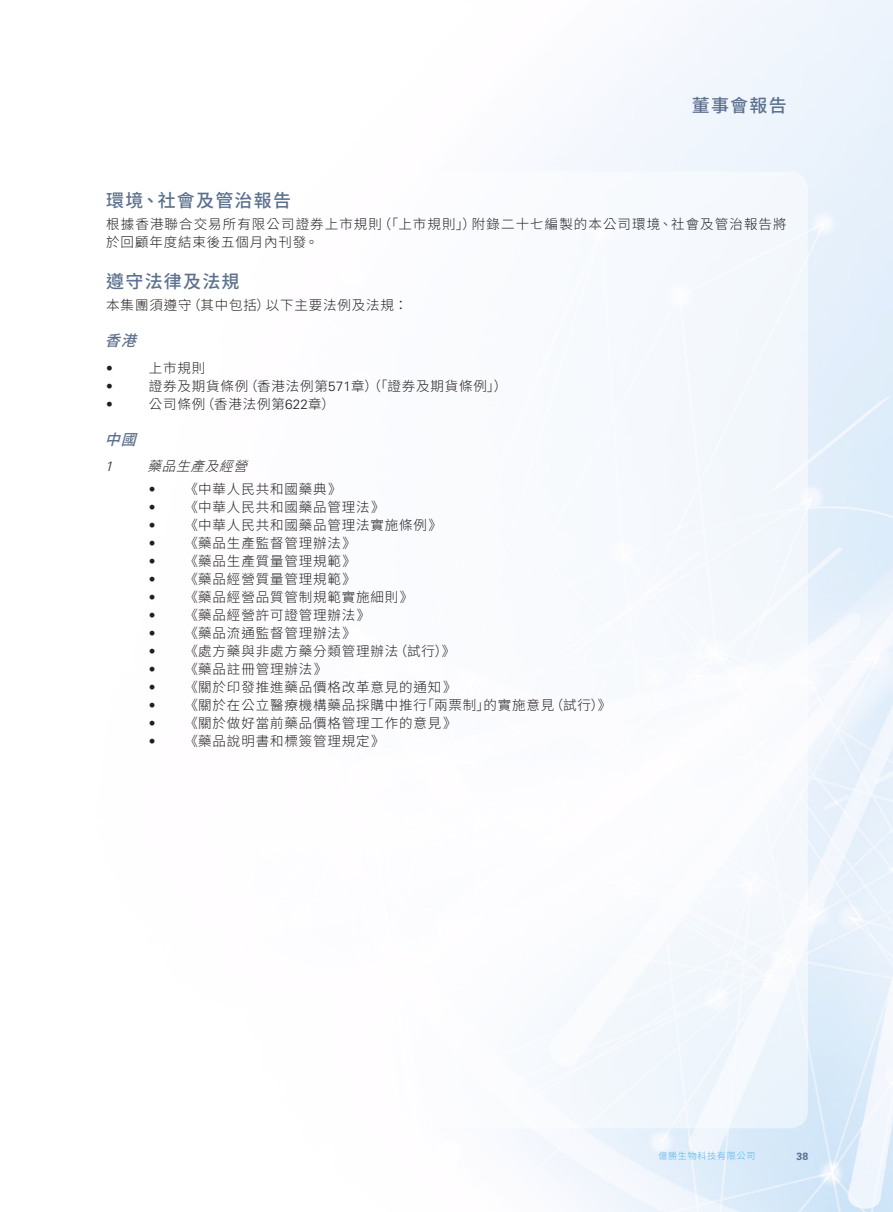
<style>
.page{position:relative;width:893px;height:1212px;background:#fff}
.page>*{position:absolute;margin:0;border:0;box-sizing:border-box;transform-origin:0 0}
.Heading_1{font:500 18px "Source Han Sans TC";letter-spacing:.07em;color:#5c718d}
.Heading_2{font:italic 500 15px "Source Han Sans TC";color:#5c718d}
.Body_Text{font:300 13.5px/18px "Source Han Sans TC";letter-spacing:.065em;color:#231f20}
.Heading_3{font:italic 300 13.5px "Source Han Sans TC";color:#231f20}
.Body_Text-2{font:300 13.5px "Univers LT Std";color:#231f20}
.Heading_3-2{font:italic 300 13.5px "Univers LT Std";color:#231f20}
.t1{font:700 10.5px "Univers LT Std";color:#5c718d}
.t2{font:300 9px "Source Han Sans TC";letter-spacing:.09em;color:#4db2e7}
.s1{font-family:"Univers LT Std"}
</style>
<div class="page">
<img style="left:514px;top:0;width:379px;height:1212px">
<svg style="left:514px;top:171px;width:294px;height:957px"></svg>
<p class="Heading_1" style="left:106px;top:190px;width:186px">環境、社會及管治報告</p>
<h1 class="Heading_1" style="left:692px;top:95px;width:96px">董事會報告</h1>
<p class="Body_Text" style="left:378px;top:216px;width:100px">（「上市規則」）</p>
<p class="Body_Text" style="left:106px;top:216px;width:277px">根據香港聯合交易所有限公司證券上市規則於回顧年度結束後五個月內刊發。</p>
<p class="Heading_1" style="left:106px;top:271px;width:135px">遵守法律及法規</p>
<p class="Body_Text" style="left:266px;top:297px;width:143px">以下主要法例及法規：</p>
<p class="Body_Text" style="left:472px;top:216px;width:316px">附錄二十七編製的本公司環境、社會及管治報告將</p>
<p class="Body_Text" style="left:187px;top:297px;width:84px">（其中包括）</p>
<p class="Body_Text" style="left:106px;top:297px;width:87px">本集團須遵守</p>
<p class="Heading_2" style="left:105px;top:332px;width:44px">香港</p>
<p class="Body_Text" style="left:149px;top:359px;width:58px">上市規則</p>
<p class="Body_Text-2" style="left:106px;top:360px;width:8px">•</p>
<p class="Body_Text-2" style="left:106px;top:378px;width:8px">•</p>
<p class="Body_Text" style="left:244px;top:377px;width:265px">（香港法例第<span class="s1">571</span>章）（「證券及期貨條例 (「</p>
<p class="Body_Text" style="left:149px;top:377px;width:101px">證券及期貨條例</p>
<p class="Body_Text-2" style="left:106px;top:396px;width:8px">•</p>
<p class="Heading_2" style="left:105px;top:431px;width:44px">中國</p>
<p class="Body_Text" style="left:201px;top:395px;width:135px">（香港法例第<span class="s1">622</span>章(</p>
<p class="Body_Text" style="left:149px;top:395px;width:58px">公司條例</p>
<p class="Heading_3-2" style="left:105px;top:458px;width:13px">1</p>
<p class="Heading_3" style="left:147px;top:459px;width:111px">藥品生產及經營</p>
<p class="Body_Text" style="left:149px;top:480px;width:194px"><span class="s1">•</span> 《中華人民共和國藥典《</p>
<p class="Body_Text" style="left:149px;top:498px;width:237px"><span class="s1">•</span> 《中華人民共和國藥品管理法《</p>
<p class="Body_Text" style="left:149px;top:516px;width:295px"><span class="s1">•</span> 《中華人民共和國藥品管理法實施條例《</p>
<p class="Body_Text" style="left:149px;top:534px;width:209px"><span class="s1">•</span> 《藥品生產監督管理辦法《</p>
<p class="Body_Text" style="left:149px;top:552px;width:209px"><span class="s1">•</span> 《藥品生產質量管理規範《</p>
<p class="Body_Text" style="left:149px;top:570px;width:209px"><span class="s1">•</span> 《藥品經營質量管理規範《</p>
<p class="Body_Text" style="left:149px;top:588px;width:266px"><span class="s1">•</span> 《藥品經營品質管制規範實施細則《</p>
<p class="Body_Text" style="left:149px;top:606px;width:223px"><span class="s1">•</span> 《藥品經營許可證管理辦法《</p>
<p class="Body_Text" style="left:149px;top:624px;width:209px"><span class="s1">•</span> 《藥品流通監督管理辦法《</p>
<p class="Body_Text" style="left:394px;top:642px;width:63px">（試行《(</p>
<p class="Body_Text" style="left:149px;top:642px;width:251px"><span class="s1">•</span> 《處方藥與非處方藥分類管理辦法</p>
<p class="Body_Text" style="left:149px;top:660px;width:180px"><span class="s1">•</span> 《藥品註冊管理辦法《</p>
<p class="Body_Text" style="left:149px;top:678px;width:309px"><span class="s1">•</span> 《關於印發推進藥品價格改革意見的通知《</p>
<p class="Body_Text" style="left:550px;top:696px;width:63px">（試行《(</p>
<p class="Body_Text" style="left:149px;top:696px;width:280px"><span class="s1">•</span> 《關於在公立醫療機構藥品採購中推行</p>
<p class="Body_Text" style="left:149px;top:714px;width:309px"><span class="s1">•</span> 《關於做好當前藥品價格管理工作的意見《</p>
<p class="Body_Text" style="left:149px;top:732px;width:237px"><span class="s1">•</span> 《藥品說明書和標簽管理規定《</p>
<p class="Body_Text" style="left:421px;top:696px;width:71px">「兩票制」</p>
<p class="Body_Text" style="left:483px;top:696px;width:72px">的實施意見</p>
<p class="t2" style="left:658px;top:1150px;width:99px">億勝生物科技有限公司</p>
<p class="t1" style="left:796px;top:1150px;width:13px">38</p>
</div>
